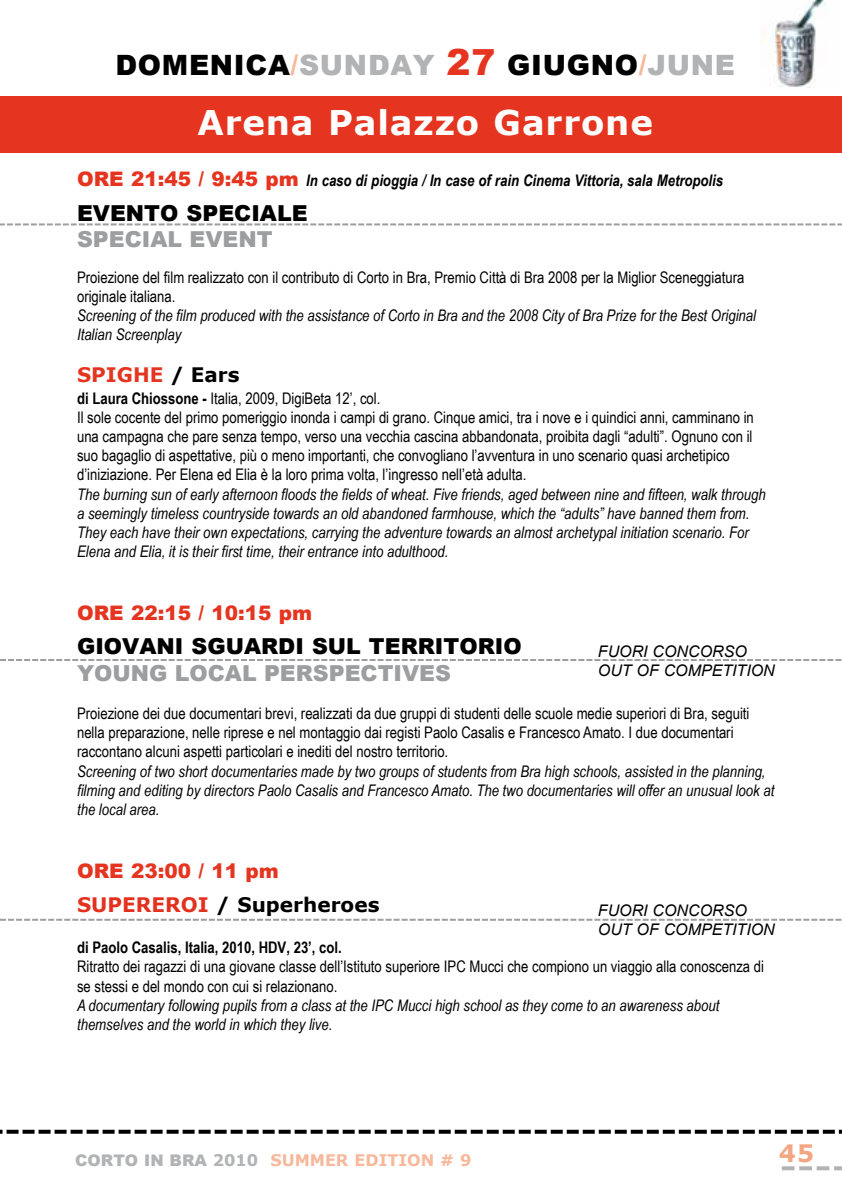
<style>
.page{position:relative;width:842px;height:1191px;background:#fff}
.page>*{position:absolute;margin:0;border:0;box-sizing:border-box;transform-origin:0 0}
.t1{font:700 34px "Verdana";letter-spacing:.025em;color:#fff}
.t2{font:900 28px "Arial";letter-spacing:.025em;color:#000}
.t3{font:900 28px "Arial";color:#b1b3b4}
.t4{font:700 24px "Verdana";color:#f4a582}
.t5{font:900 22px "Arial";color:#000}
.t6{font:900 22px "Arial";color:#9c9e9f}
.t7{font:900 20px "Arial";color:#e53520}
.t8{font:700 20px "Verdana";color:#000}
.t9{font:700 20px "Verdana";color:#e53520}
.t10{font:16px/19.2px "Arial Narrow";color:#000}
.t11{font:italic 16px/19.2px "Arial Narrow";color:#000}
.t12{font:italic 700 16px "Arial Narrow";color:#000}
.t13{font:italic 16px/19.2px "Arial";color:#000}
.t14{font:700 16px "Arial Narrow";color:#000}
.t15{font:700 16px "Verdana";color:#f7b89b}
.s1{color:#f7b89b}
.s2{font-size:36px;color:#e53520}
.s3{color:#b1b3b4}
.s4{font-family:"Arial";font-weight:900;font-style:normal;font-size:20px;color:#e53520}
.s5{color:#e53520}
.s6{font-weight:700}
.s7{color:#e4311d}
.s8{font-family:"Arial";font-weight:900;color:#b1b3b4}
</style>
<div class="page">
<div style="left:0;top:96px;width:842px;height:57px;background:#e53520"></div>
<svg style="left:0;top:223px;width:842px;height:2px"></svg>
<svg style="left:782px;top:1166px;width:60px;height:4px"></svg>
<img style="left:760px;top:0;width:66px;height:88px">
<svg style="left:0;top:1129px;width:842px;height:4px"></svg>
<svg style="left:0;top:659px;width:842px;height:2px"></svg>
<svg style="left:0;top:918px;width:842px;height:2px"></svg>
<h2 class="t2" style="left:115px;top:44px;width:95px">DOMENICA</h2>
<h2 class="t3" style="left:291px;top:44px;width:53px"><span class="s1">/</span>SUNDAY</h2>
<h2 class="t2" style="left:446px;top:44px;width:290px"><span class="s2">27</span> GIUGNO<span class="s1">/</span><span class="s3">JUNE</span></h2>
<h1 class="t1" style="left:197px;top:101px;width:457px">Arena Palazzo Garrone</h1>
<p class="t12" style="left:77px;top:169px;width:648px"><span class="s4">ORE 21:45 / 9:45 PM</span> In caso di pioggia / In case of rain Cinema Vittoria, sala Metropolis</p>
<h3 class="t5" style="left:77px;top:197px;width:18px">EVENTO</h3>
<h3 class="t5" style="left:187px;top:197px;width:48px">SPECIALE</h3>
<h3 class="t6" style="left:77px;top:224px;width:47px">SPECIAL</h3>
<h3 class="t6" style="left:190px;top:224px;width:18px">EVENT</h3>
<p class="t10" style="left:77px;top:267px;width:669px">Proiezione del film realizzato con il contributo di Corto in Bra, Premio Città di Bra 2008 per la Miglior Sceneggiatura originale italiana.</p>
<p class="t11" style="left:77px;top:305px;width:680px">Screening of the film produced with the assistance of Corto in Bra and the 2008 City of Bra Prize for the Best Original<br>Italian Screenplay</p>
<p class="t9" style="left:77px;top:361px;width:29px">Spig</p>
<p class="t8" style="left:133px;top:361px;width:108px"><span class="s5">he</span> / Ears</p>
<p class="t10" style="left:77px;top:388px;width:678px"><span class="s6">di Laura Chiossone -</span> Italia, 2009, DigiBeta 12’, col.<br>Il sole cocente del primo pomeriggio inonda i campi di grano. Cinque amici, tra i nove e i quindici anni, camminano in una campagna che pare senza tempo, verso una vecchia cascina abbandonata, proibita dagli “adulti”. Ognuno con il suo bagaglio di aspettative, più o meno importanti, che convogliano l’avventura in uno scenario quasi archetipico d’iniziazione. Per Elena ed Elia è la loro prima volta, l’ingresso nell’età adulta.</p>
<p class="t11" style="left:77px;top:484px;width:690px">The burning sun of early afternoon floods the fields of wheat. Five friends, aged between nine and fifteen, walk through a seemingly timeless countryside towards an old abandoned farmhouse, which the “adults” have banned them from.<br>They each have their own expectations, carrying the adventure towards an almost archetypal initiation scenario. For Elena and Elia, it is their first time, their entrance into adulthood.</p>
<p class="t7" style="left:77px;top:598px;width:236px">ORE 22:15 / 10:15 PM</p>
<h3 class="t5" style="left:77px;top:630px;width:34px">GIOVANI</h3>
<h3 class="t5" style="left:191px;top:630px;width:332px">SGUARDI SUL TERRITORIO</h3>
<h3 class="t6" style="left:77px;top:657px;width:19px">YOUN</h3>
<h3 class="t6" style="left:149px;top:657px;width:43px">G LOCAL</h3>
<h3 class="t6" style="left:264px;top:657px;width:97px">PERSPECTIVE</h3>
<h3 class="t6" style="left:435px;top:657px;width:17px">S</h3>
<p class="t10" style="left:77px;top:703px;width:674px">Proiezione dei due documentari brevi, realizzati da due gruppi di studenti delle scuole medie superiori di Bra, seguiti nella preparazione, nelle riprese e nel montaggio dai registi Paolo Casalis e Francesco Amato. I due documentari raccontano alcuni aspetti particolari e inediti del nostro territorio.</p>
<p class="t11" style="left:77px;top:761px;width:699px">Screening of two short documentaries made by two groups of students from Bra high schools, assisted in the planning, filming and editing by directors Paolo Casalis and Francesco Amato. The two documentaries will offer an unusual look at the local area.</p>
<p class="t13" style="left:598px;top:642px;width:178px">FUORI CONCORSO<br>OUT OF COMPETITION</p>
<p class="t7" style="left:77px;top:856px;width:203px">ORE 23:00 / 11 PM</p>
<p class="t8" style="left:77px;top:892px;width:304px"><span class="s7">SUPEREROI</span> / Superheroes</p>
<p class="t14" style="left:77px;top:935px;width:266px">di Paolo Casalis, Italia, 2010, HDV, 23’, col.</p>
<p class="t10" style="left:77px;top:956px;width:688px">Ritratto dei ragazzi di una giovane classe dell’Istituto superiore IPC Mucci che compiono un viaggio alla conoscenza di se stessi e del mondo con cui si relazionano.</p>
<p class="t11" style="left:77px;top:995px;width:644px">A documentary following pupils from a class at the IPC Mucci high school as they come to an awareness about themselves and the world in which they live.</p>
<p class="t13" style="left:598px;top:901px;width:178px">FUORI CONCORSO<br>OUT OF COMPETITION</p>
<p class="t15" style="left:75px;top:1150px;width:398px"><span class="s8">CORTO IN BRA</span> <span class="s3">2010</span> SUMMER EDITION # 9</p>
<h3 class="t4" style="left:779px;top:1138px;width:37px">45</h3>
</div>
